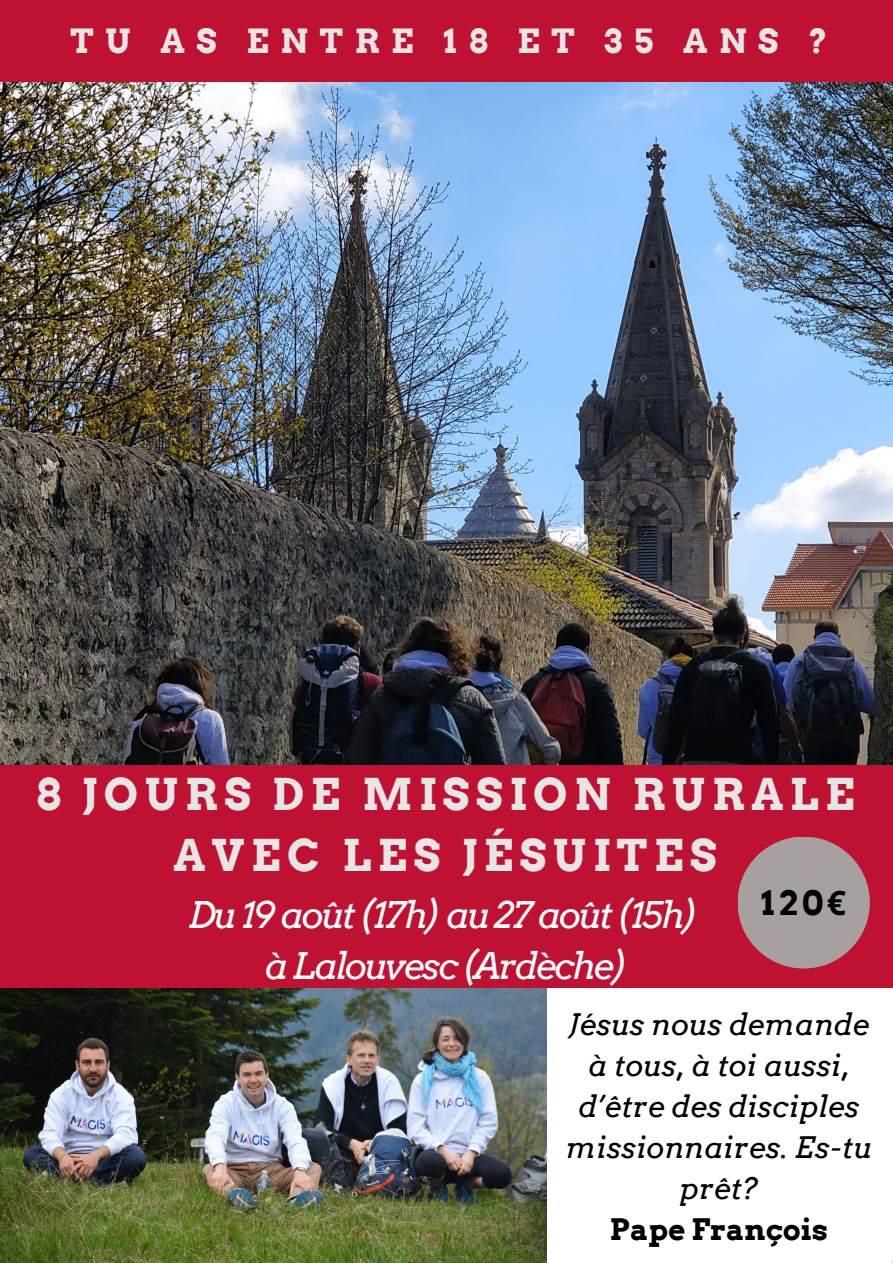
<style>
.page{position:relative;width:893px;height:1263px;background:#fff}
.page>*{position:absolute;margin:0;border:0;box-sizing:border-box;transform-origin:0 0}
.t1{font:700 43.8px/61.3px "Arvo";letter-spacing:.15em;color:#e6e6e6;text-align:center}
.t2{font:italic 36.75px/51.2px "Arvo";letter-spacing:-.065em;color:#fff;text-align:center}
.t3{font:700 33.75px "Arvo";color:#000}
.t4{font:700 33.38px "Arvo";letter-spacing:.345em;color:#e6e6e6}
.t5{font:italic 29.62px/41.1px "Arvo";color:#000;text-align:center}
.t6{font:700 29.62px "Arvo";color:#000}
.s1{font-family:"Noto Sans"}
</style>
<div class="page">
<img style="left:0;top:82px;width:893px;height:683px">
<div style="left:0;top:765px;width:893px;height:275px;background:#bf1131"></div>
<div style="left:0;top:0;width:893px;height:82px;background:#bf1131"></div>
<img style="left:0;top:989px;width:547px;height:273px">
<div style="left:547px;top:989px;width:346px;height:272px;background:#fff"></div>
<div style="left:737px;top:836px;width:132px;height:132px;background:#a6a09f;border-radius:50%"></div>
<p class="t4" style="left:71px;top:20px;width:759px">TU AS ENTRE 18 ET 35 ANS ?</p>
<h1 class="t1" style="left:35px;top:763px;width:821px">8 JOURS DE MISSION RURALE<br>AVEC LES JÉSUITES</h1>
<p class="t2" style="left:188px;top:889px;width:513px">Du 19 août (17h) au 27 août (15h) à Lalouvesc (Ardèche)</p>
<p class="t3" style="left:761px;top:881px;width:87px">120<span class="s1">€</span></p>
<p class="t5" style="left:566px;top:1003px;width:308px">Jésus nous demande à tous, à toi aussi, d’être des disciples missionnaires. Es-tu prêt?</p>
<p class="t6" style="left:610px;top:1211px;width:220px">Pape François</p>
</div>
